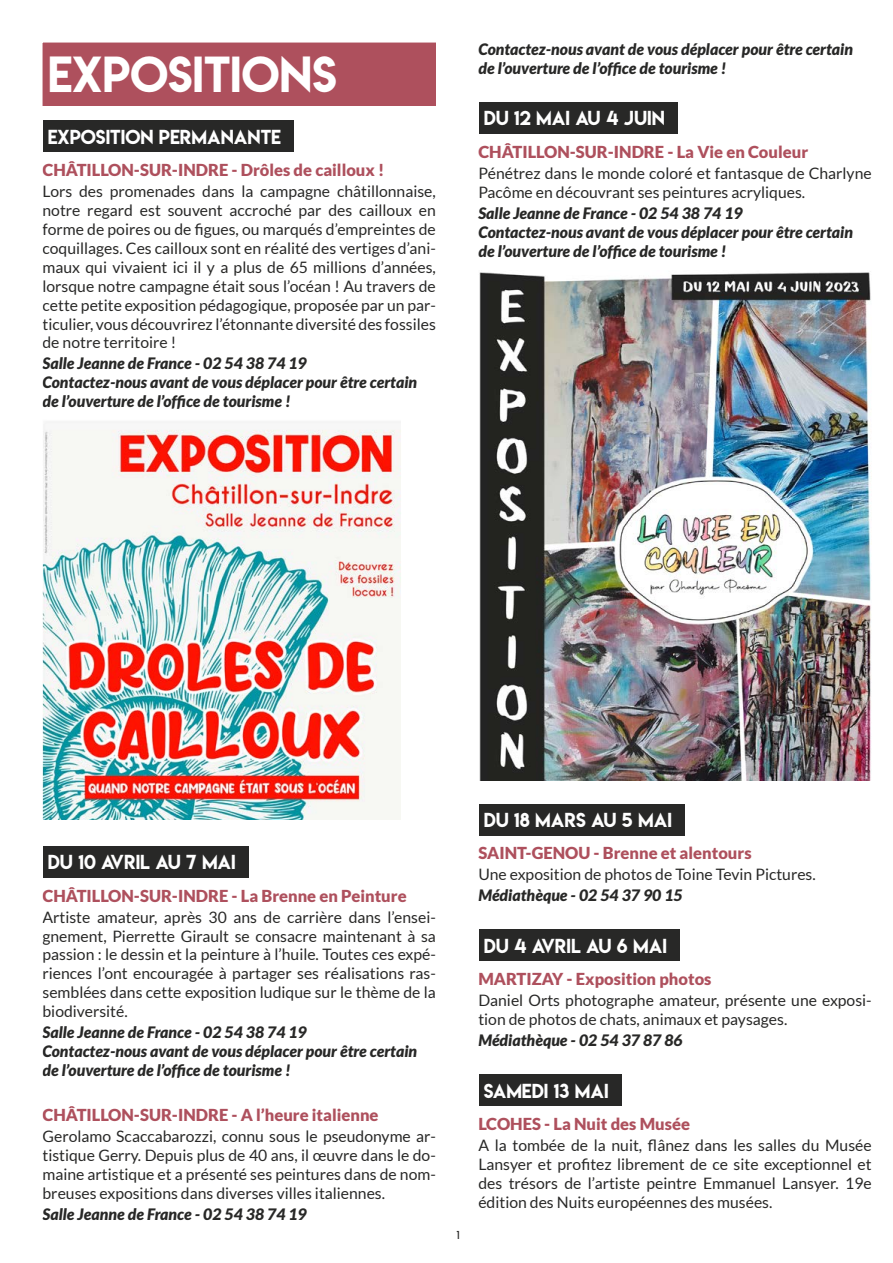
<style>
.page{position:relative;width:893px;height:1263px;background:#fff}
.page>*{position:absolute;margin:0;border:0;box-sizing:border-box;transform-origin:0 0}
.t1{font:45px "Lemon Milk";color:#fff}
.t2{font:18px "Lemon Milk";color:#fff}
.t3{font:900 16.5px "Lato";color:#ae505d}
.t4{font:15.75px/18.9px "Lato";color:#282827;text-align:justify}
.t5{font:italic 900 15.75px/18.9px "Lato";color:#282827}
.t6{font:700 12px "Louis George Cafe";color:#282827}
</style>
<div class="page">
<img style="left:42px;top:42px;width:830px;height:1064px">
<h1 class="t1" style="left:48px;top:43px;width:290px">EXPOSITIONS</h1>
<p class="t2" style="left:48px;top:124px;width:235px">EXPOSITION PERMANANTE</p>
<p class="t3" style="left:43px;top:160px;width:343px">CHÂTILLON-SUR-INDRE - Drôles de cailloux !</p>
<p class="t4" style="left:43px;top:182px;width:395px">Lors des promenades dans la campagne châtillonnaise, notre regard est souvent accroché par des cailloux en forme de poires ou de figues, ou marqués d’empreintes de coquillages. Ces cailloux sont en réalité des vertiges d’ani&shy;maux qui vivaient ici il y a plus de 65 millions d’années, lorsque notre campagne était sous l’océan ! Au travers de cette petite exposition pédagogique, proposée par un par&shy;ticulier, vous découvrirez l’étonnante diversité des fossiles de notre territoire !</p>
<p class="t5" style="left:43px;top:354px;width:376px">Salle Jeanne de France - 02 54 38 74 19<br>Contactez-nous avant de vous déplacer pour être certain de l’ouverture de l’office de tourisme !</p>
<p class="t5" style="left:478px;top:40px;width:376px">Contactez-nous avant de vous déplacer pour être certain de l’ouverture de l’office de tourisme !</p>
<p class="t2" style="left:484px;top:106px;width:183px">DU 12 MAI AU 4 JUIN</p>
<p class="t3" style="left:478px;top:142px;width:331px">CHÂTILLON-SUR-INDRE - La Vie en Couleur</p>
<p class="t4" style="left:478px;top:164px;width:395px">Pénétrez dans le monde coloré et fantasque de Charlyne<br>Pacôme en découvrant ses peintures acryliques.</p>
<p class="t5" style="left:478px;top:204px;width:376px">Salle Jeanne de France - 02 54 38 74 19<br>Contactez-nous avant de vous déplacer pour être certain de l’ouverture de l’office de tourisme !</p>
<p class="t2" style="left:48px;top:849px;width:190px">DU 10 AVRIL AU 7 MAI</p>
<p class="t3" style="left:43px;top:886px;width:366px">CHÂTILLON-SUR-INDRE - La Brenne en Peinture</p>
<p class="t4" style="left:43px;top:907px;width:395px">Artiste amateur, après 30 ans de carrière dans l’ensei&shy;gnement, Pierrette Girault se consacre maintenant à sa passion : le dessin et la peinture à l’huile. Toutes ces expé&shy;riences l’ont encouragée à partager ses réalisations ras&shy;semblées dans cette exposition ludique sur le thème de la biodiversité.</p>
<p class="t5" style="left:43px;top:1023px;width:376px">Salle Jeanne de France - 02 54 38 74 19<br>Contactez-nous avant de vous déplacer pour être certain de l’ouverture de l’office de tourisme !</p>
<p class="t3" style="left:43px;top:1105px;width:338px">CHÂTILLON-SUR-INDRE - A l’heure italienne</p>
<p class="t4" style="left:43px;top:1127px;width:395px">Gerolamo Scaccabarozzi, connu sous le pseudonyme ar&shy;tistique Gerry. Depuis plus de 40 ans, il œuvre dans le do&shy;maine artistique et a présenté ses peintures dans de nom&shy;breuses expositions dans diverses villes italiennes.</p>
<p class="t5" style="left:43px;top:1205px;width:266px">Salle Jeanne de France - 02 54 38 74 19</p>
<p class="t6" style="left:456px;top:1227px;width:6px">1</p>
<p class="t2" style="left:484px;top:807px;width:190px">DU 18 MARS AU 5 MAI</p>
<p class="t3" style="left:478px;top:843px;width:275px">SAINT-GENOU - Brenne et alentours</p>
<p class="t4" style="left:478px;top:865px;width:339px">Une exposition de photos de Toine Tevin Pictures.</p>
<p class="t5" style="left:478px;top:886px;width:206px">Médiathèque - 02 54 37 90 15</p>
<p class="t2" style="left:484px;top:933px;width:185px">DU 4 AVRIL AU 6 MAI</p>
<p class="t3" style="left:478px;top:969px;width:235px">MARTIZAY - Exposition photos</p>
<p class="t4" style="left:478px;top:991px;width:395px">Daniel Orts photographe amateur, présente une exposi&shy;tion de photos de chats, animaux et paysages.</p>
<p class="t5" style="left:478px;top:1031px;width:206px">Médiathèque - 02 54 37 87 86</p>
<p class="t2" style="left:484px;top:1077px;width:127px">SAMEDI 13 MAI</p>
<p class="t3" style="left:478px;top:1114px;width:213px">LCOHES - La Nuit des Musée</p>
<p class="t4" style="left:478px;top:1136px;width:395px">A la tombée de la nuit, flânez dans les salles du Musée Lansyer et profitez librement de ce site exceptionnel et des trésors de l’artiste peintre Emmanuel Lansyer. 19e édition des Nuits européennes des musées.</p>
</div>
